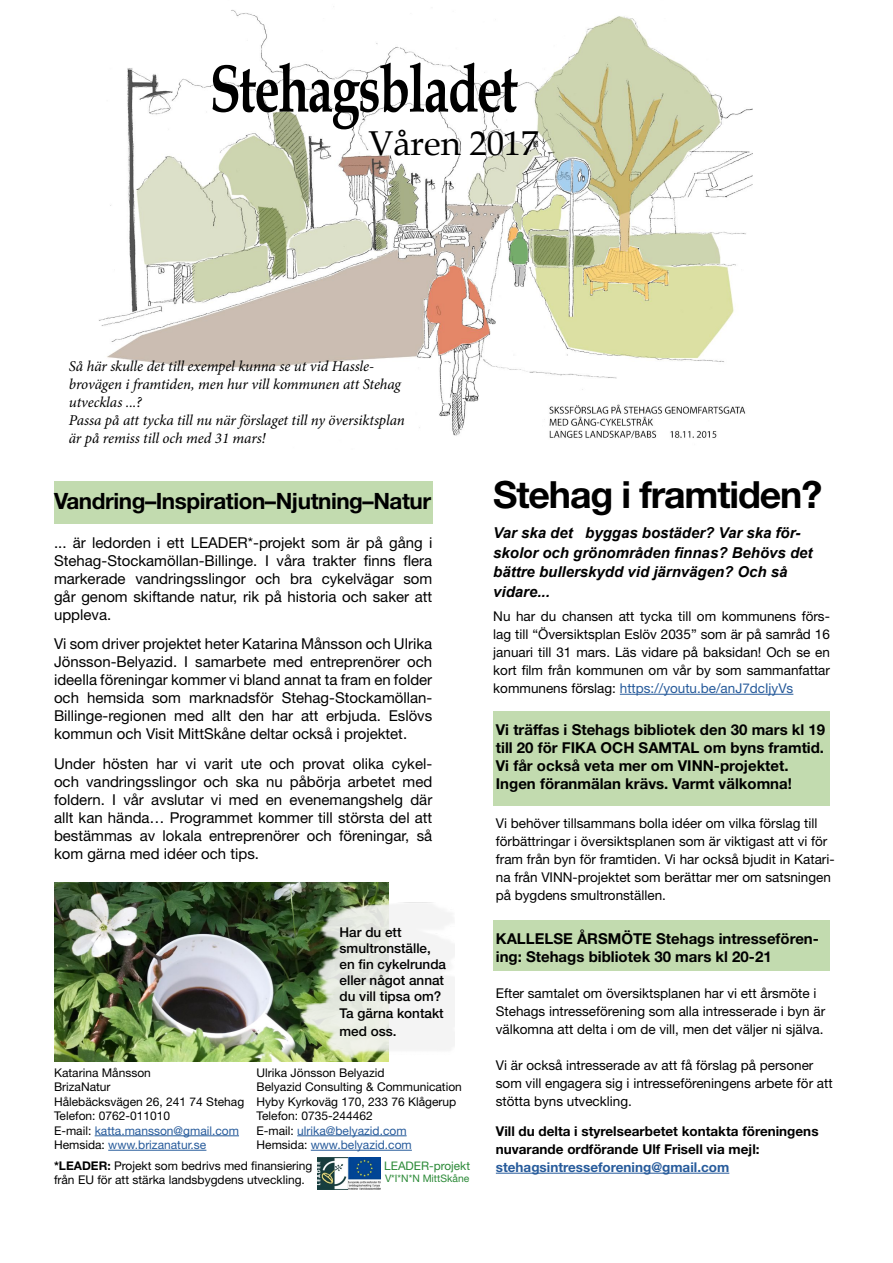
<style>
.page{position:relative;width:893px;height:1263px;background:#fff}
.page>*{position:absolute;margin:0;border:0;box-sizing:border-box;transform-origin:0 0}
.t1{font:700 67.5px "Book Antiqua";letter-spacing:-.03em;color:#000;scale:.75 1}
.t2{font:700 37.5px "Helvetica Neue LT Std";letter-spacing:-.03em;color:#000}
.t3{font:34.5px "Book Antiqua";color:#000}
.t4{font:700 22.5px "Helvetica Neue LT Std";letter-spacing:-.02em;color:#000}
.t5{font:15px/18px "Helvetica Neue LT Std";color:#000;text-align:justify}
.t6{font:700 15px/18px "Helvetica Neue LT Std";color:#000}
.t7{font:italic 15px/18px "Minion Pro";letter-spacing:-.005em;color:#000}
.t8{font:italic 700 15px/19.5px "Arial";color:#000}
.t9{font:13.5px/18px "Helvetica Neue LT Std";color:#000}
.t10{font:500 13.5px/16.2px "Helvetica Neue LT Std";color:#000}
.t11{font:700 13.5px/18px "Helvetica Neue LT Std";color:#000}
.t12{font:700 13.5px "Helvetica Neue LT Std";color:#275b9b}
.t13{font:12px/14.4px "Helvetica Neue LT Std";color:#000}
.t14{font:11.85px "Helvetica Neue LT Std";color:#2a8936}
.t15{font:10.35px "Helvetica Neue LT Std";color:#2a8936}
.s1{color:#275b9b}
.s2{font-weight:700}
</style>
<div class="page">
<div style="left:493px;top:711px;width:337px;height:94px;background:#c2dbaf"></div>
<div style="left:493px;top:921px;width:337px;height:50px;background:#c2dbaf"></div>
<img style="left:99px;top:10px;width:653px;height:429px">
<div style="left:54px;top:482px;width:378px;height:42px;background:#c2dbaf"></div>
<hr style="left:95px;top:1135px;width:144px;height:1px;background:#275b9b">
<hr style="left:108px;top:1150px;width:98px;height:1px;background:#275b9b">
<hr style="left:297px;top:1135px;width:110px;height:1px;background:#275b9b">
<hr style="left:311px;top:1150px;width:101px;height:1px;background:#275b9b">
<img style="left:54px;top:882px;width:334px;height:179px">
<img style="left:295px;top:892px;width:159px;height:170px">
<img style="left:317px;top:1158px;width:64px;height:31px">
<hr style="left:620px;top:694px;width:173px;height:1px;background:#275b9b">
<hr style="left:496px;top:1173px;width:233px;height:1px;background:#275b9b">
<h1 class="t1" style="left:210px;top:43px;width:412px">Stehagsbladet</h1>
<h3 class="t3" style="left:368px;top:119px;width:172px">Våren 2017</h3>
<p class="t7" style="left:69px;top:357px;width:337px">Så här skulle det till exempel kunna se ut vid Hassle&shy;brovägen i framtiden, men hur vill kommunen att Stehag utvecklas ...?<br>Passa på att tycka till nu när förslaget till ny översiktsplan är på remiss till och med 31 mars!</p>
<h3 class="t4" style="left:54px;top:487px;width:379px">Vandring–Inspiration–Njutning–Natur</h3>
<p class="t5" style="left:54px;top:534px;width:380px">... är ledorden i ett LEADER*-projekt som är på gång i Stehag-Stockamöllan-Billinge. I våra trakter finns flera markerade vandringsslingor och bra cykelvägar som går genom skiftande natur, rik på historia och saker att uppleva.</p>
<p class="t5" style="left:54px;top:634px;width:380px">Vi som driver projektet heter Katarina Månsson och Ulrika Jönsson-Belyazid. I samarbete med entreprenörer och ideella föreningar kommer vi bland annat ta fram en folder och hemsida som marknadsför Stehag-Stockamöllan-Billinge-regionen med allt den har att erbjuda. Eslövs kommun och Visit MittSkåne deltar också i projektet.</p>
<p class="t5" style="left:54px;top:754px;width:380px">Under hösten har vi varit ute och provat olika cykel&shy;och vandringsslingor och ska nu påbörja arbetet med foldern. I vår avslutar vi med en evenemangshelg där allt kan hända… Programmet kommer till största del att bestämmas av lokala entreprenörer och föreningar, så kom gärna med idéer och tips.</p>
<p class="t10" style="left:340px;top:924px;width:108px">Har du ett smultronställe, en fin cykelrunda eller något annat du vill tipsa om?<br>Ta gärna kontakt</p>
<p class="t10" style="left:340px;top:1023px;width:59px">med oss.</p>
<p class="t13" style="left:54px;top:1065px;width:192px">Katarina Månsson<br>BrizaNatur<br>Hålebäcksvägen 26, 241 74 Stehag<br>Telefon: 0762-011010<br>E-mail: <span class="s1">katta.mansson@gmail.com<br></span>Hemsida: <span class="s1">www.brizanatur.se</span></p>
<p class="t13" style="left:257px;top:1065px;width:207px">Ulrika Jönsson Belyazid<br>Belyazid Consulting &amp; Communication<br>Hyby Kyrkoväg 170, 233 76 Klågerup<br>Telefon: 0735-244462<br>E-mail: <span class="s1">ulrika@belyazid.com<br></span>Hemsida: <span class="s1">www.belyazid.com</span></p>
<p class="t13" style="left:54px;top:1158px;width:260px"><span class="s2">*LEADER:</span> Projekt som bedrivs med finansiering från EU för att stärka landsbygdens utveckling.</p>
<p class="t14" style="left:384px;top:1159px;width:87px">LEADER-projekt</p>
<p class="t15" style="left:385px;top:1172px;width:86px">V*I*N*N MittSkåne</p>
<h2 class="t2" style="left:493px;top:472px;width:330px">Stehag i framtiden?</h2>
<p class="t8" style="left:493px;top:524px;width:321px">Var ska det byggas bostäder? Var ska för&shy;skolor och grönområden finnas? Behövs det bättre bullerskydd vid järnvägen? Och så vidare...</p>
<p class="t9" style="left:493px;top:607px;width:338px;text-align:justify">Nu har du chansen att tycka till om kommunens förs&shy;lag till “Översiktsplan Eslöv 2035” som är på samråd 16 januari till 31 mars. Läs vidare på baksidan! Och se en kort film från kommunen om vår by som sammanfattar kommunens förslag: <span class="s1">https://youtu.be/anJ7dcIjyVs</span></p>
<p class="t6" style="left:496px;top:720px;width:331px">Vi träffas i Stehags bibliotek den 30 mars kl 19 till 20 för FIKA OCH SAMTAL om byns framtid.<br>Vi får också veta mer om VINN-projektet.<br>Ingen föranmälan krävs. Varmt välkomna!</p>
<p class="t9" style="left:496px;top:814px;width:340px">Vi behöver tillsammans bolla idéer om vilka förslag till förbättringar i översiktsplanen som är viktigast att vi för fram från byn för framtiden. Vi har också bjudit in Katari&shy;na från VINN-projektet som berättar mer om satsningen på bygdens smultronställen.</p>
<p class="t6" style="left:496px;top:929px;width:325px">KALLELSE ÅRSMÖTE Stehags intressefören&shy;ing: Stehags bibliotek 30 mars kl 20-21</p>
<p class="t9" style="left:496px;top:984px;width:331px">Efter samtalet om översiktsplanen har vi ett årsmöte i<br>Stehags intresseförening som alla intresserade i byn är välkomna att delta i om de vill, men det väljer ni själva.</p>
<p class="t9" style="left:496px;top:1056px;width:338px">Vi är också intresserade av att få förslag på personer som vill engagera sig i intresseföreningens arbete för att stötta byns utveckling.</p>
<p class="t11" style="left:496px;top:1122px;width:324px">Vill du delta i styrelsearbetet kontakta föreningens nuvarande ordförande Ulf Frisell via mejl:</p>
<p class="t12" style="left:496px;top:1159px;width:235px">stehagsintresseforening@gmail.com</p>
</div>
